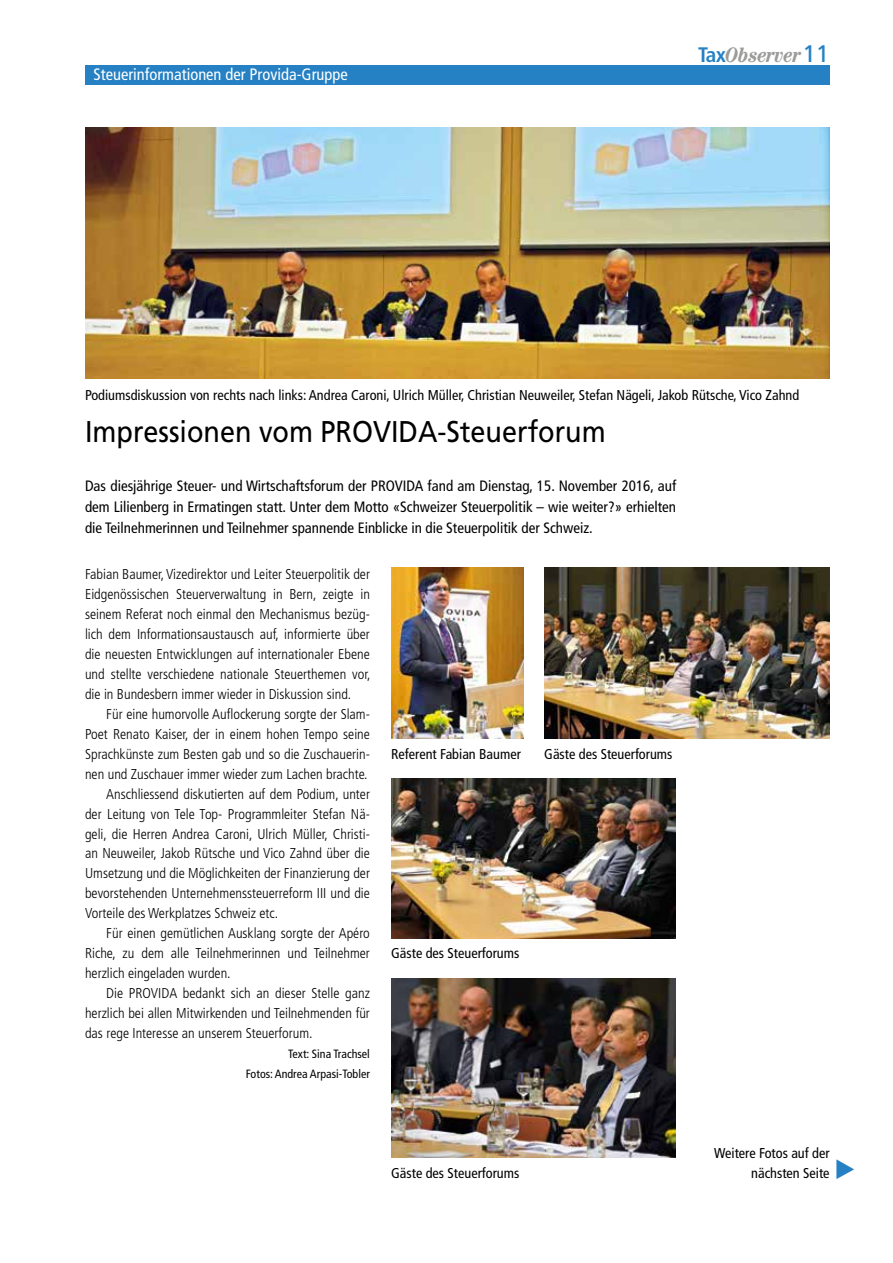
<style>
.page{position:relative;width:893px;height:1263px;background:#fff}
.page>*{position:absolute;margin:0;border:0;box-sizing:border-box;transform-origin:0 0}
.t1{font:30px "Frutiger LT";color:#000;scale:.9 1}
.t2{font:24px "Frutiger LT";color:#2581c4}
.t3{font:italic 700 condensed 21px "Century LT";color:#9b9b9a}
.t4{font:condensed 16.5px "Frutiger LT";color:#fff}
.t5{font:condensed 15px/21px "Frutiger LT";color:#000;text-align:justify}
.t6{font:300 condensed 14.25px/20px "Frutiger LT";color:#000;text-align:justify}
.t7{font:condensed 14.25px/20px "Frutiger LT";color:#000}
.t8{font:condensed 12px/20px "Frutiger LT";color:#000;text-align:right}
.s1{font-family:"Frutiger LT";font-style:normal;color:#2581c4}
.s2{font-family:"European Pi Three";font-stretch:normal;font-size:25.5px;color:#2581c4}
</style>
<div class="page">
<div style="left:85px;top:66px;width:744px;height:19px;background:#2581c4"></div>
<img style="left:391px;top:978px;width:284px;height:180px">
<img style="left:544px;top:568px;width:285px;height:171px">
<img style="left:391px;top:779px;width:284px;height:159px">
<img style="left:85px;top:128px;width:744px;height:250px">
<img style="left:391px;top:568px;width:132px;height:171px">
<p class="t4" style="left:94px;top:65px;width:256px">Steuerinformationen der Provida-Gruppe</p>
<h2 class="t2" style="left:802px;top:40px;width:28px">11</h2>
<h3 class="t3" style="left:698px;top:42px;width:104px"><span class="s1">Tax</span>Observer</h3>
<p class="t7" style="left:85px;top:385px;width:716px">Podiumsdiskussion von rechts nach links: Andrea Caroni, Ulrich Müller, Christian Neuweiler, Stefan Nägeli, Jakob Rütsche, Vico Zahnd</p>
<h1 class="t1" style="left:85px;top:414px;width:580px">Impressionen vom PROVIDA-Steuerforum</h1>
<p class="t5" style="left:85px;top:475px;width:593px">Das diesjährige Steuer- und Wirtschaftsforum der PROVIDA fand am Dienstag, 15. November 2016, auf dem Lilienberg in Ermatingen statt. Unter dem Motto «Schweizer Steuerpolitik – wie weiter?» erhielten die Teilnehmerinnen und Teilnehmer spannende Einblicke in die Steuerpolitik der Schweiz.</p>
<p class="t6" style="left:85px;top:564px;width:287px">Fabian Baumer, Vizedirektor und Leiter Steuerpolitik der Eidgenössischen Steuerverwaltung in Bern, zeigte in seinem Referat noch einmal den Mechanismus bezüg&shy;lich dem Informationsaustausch auf, informierte über die neuesten Entwicklungen auf internationaler Ebene und stellte verschiedene nationale Steuerthemen vor, die in Bundesbern immer wieder in Diskussion sind.</p>
<p class="t6" style="left:106px;top:704px;width:265px">Für eine humorvolle Auflockerung sorgte der Slam-</p>
<p class="t6" style="left:85px;top:724px;width:286px">Poet Renato Kaiser, der in einem hohen Tempo seine</p>
<p class="t6" style="left:85px;top:744px;width:286px">Sprachkünste zum Besten gab und so die Zuschauerin-</p>
<p class="t6" style="left:85px;top:764px;width:284px">nen und Zuschauer immer wieder zum Lachen brachte.</p>
<p class="t6" style="left:106px;top:784px;width:265px">Anschliessend diskutierten auf dem Podium, unter</p>
<p class="t6" style="left:85px;top:804px;width:286px">der Leitung von Tele Top- Programmleiter Stefan Nä-</p>
<p class="t6" style="left:85px;top:824px;width:286px">geli, die Herren Andrea Caroni, Ulrich Müller, Christi-</p>
<p class="t6" style="left:85px;top:844px;width:286px">an Neuweiler, Jakob Rütsche und Vico Zahnd über die</p>
<p class="t6" style="left:85px;top:864px;width:286px">Umsetzung und die Möglichkeiten der Finanzierung der</p>
<p class="t6" style="left:85px;top:884px;width:286px">bevorstehenden Unternehmenssteuerreform III und die</p>
<p class="t6" style="left:85px;top:903px;width:195px">Vorteile des Werkplatzes Schweiz etc.</p>
<p class="t6" style="left:106px;top:923px;width:265px">Für einen gemütlichen Ausklang sorgte der Apéro</p>
<p class="t6" style="left:85px;top:943px;width:286px">Riche, zu dem alle Teilnehmerinnen und Teilnehmer</p>
<p class="t6" style="left:85px;top:963px;width:147px">herzlich eingeladen wurden.</p>
<p class="t6" style="left:106px;top:983px;width:265px">Die PROVIDA bedankt sich an dieser Stelle ganz</p>
<p class="t6" style="left:85px;top:1003px;width:286px">herzlich bei allen Mitwirkenden und Teilnehmenden für</p>
<p class="t6" style="left:85px;top:1023px;width:229px">das rege Interesse an unserem Steuerforum.</p>
<p class="t8" style="left:246px;top:1044px;width:125px">Text: Sina Trachsel<br>Fotos: Andrea Arpasi-Tobler</p>
<p class="t7" style="left:391px;top:744px;width:131px">Referent Fabian Baumer</p>
<p class="t7" style="left:391px;top:943px;width:130px">Gäste des Steuerforums</p>
<p class="t7" style="left:544px;top:744px;width:130px">Gäste des Steuerforums</p>
<p class="t7" style="left:391px;top:1163px;width:130px">Gäste des Steuerforums</p>
<p class="t7" style="left:751px;top:1143px;width:106px;text-indent:-37px">Weitere Fotos auf der nächsten Seite <span class="s2">E</span></p>
</div>
